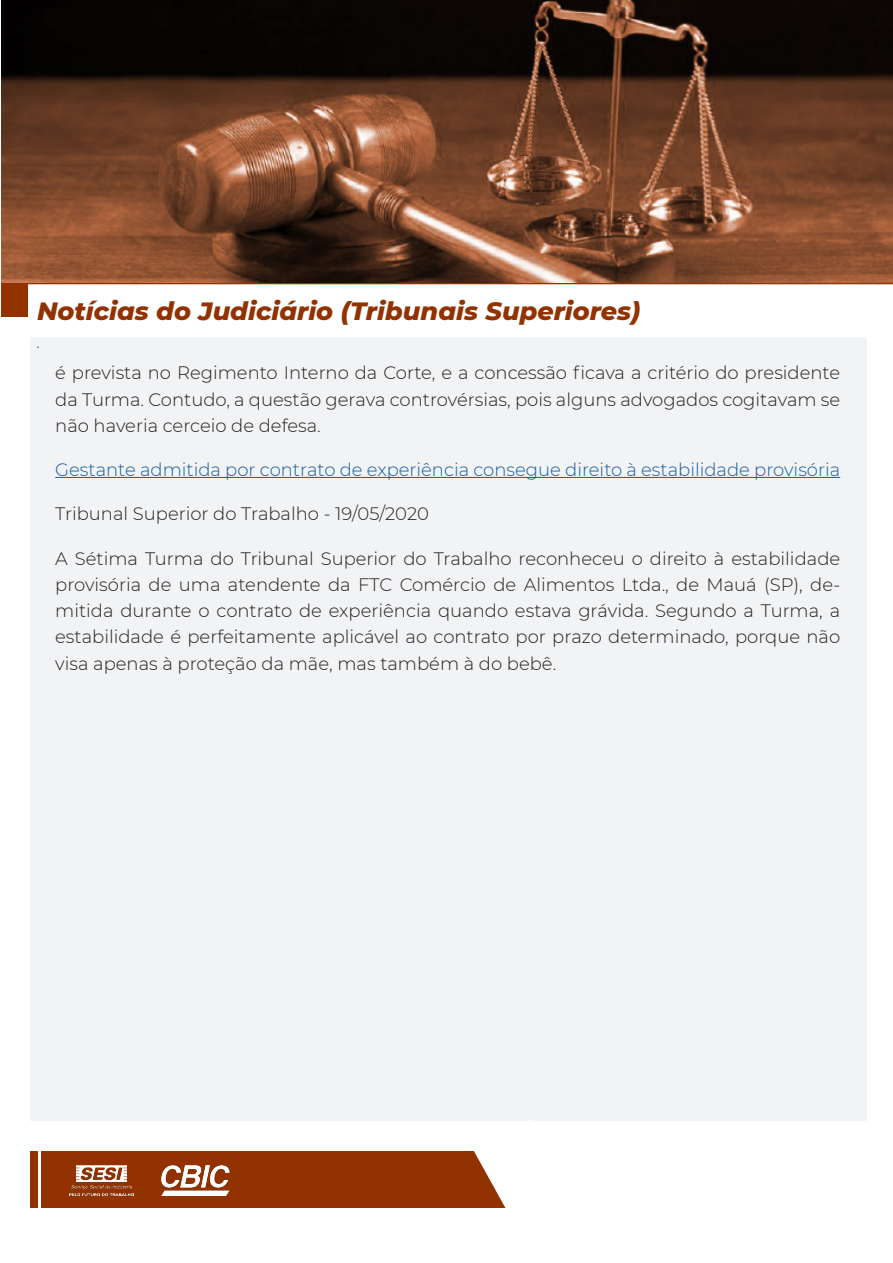
<style>
.page{position:relative;width:893px;height:1263px;background:#fff}
.page>*{position:absolute;margin:0;border:0;box-sizing:border-box;transform-origin:0 0}
.t1{font:italic 800 25.5px "Montserrat";color:#913200}
.t2{font:300 18px/26.2px "Montserrat";color:#231f20;text-align:justify}
.t3{font:300 18px "Montserrat";color:#175d9e}
.t4{font:italic 300 18px "Montserrat";color:#364e78}
</style>
<div class="page">
<div style="left:30px;top:337px;width:837px;height:784px;background:#f2f3f4"></div>
<hr style="left:55px;top:477px;width:785px;height:1px;background:#175d9e">
<div style="left:1px;top:283px;width:27px;height:33px;background:#913200"></div>
<hr style="left:4px;top:283px;width:889px;height:1px;background:#913200">
<div style="left:30px;top:1151px;width:477px;height:57px;background:#913200"></div>
<svg style="left:474px;top:1120px;width:58px;height:88px"></svg>
<hr style="left:38px;top:1148px;width:3px;height:63px;background:#fff">
<img style="left:161px;top:1165px;width:69px;height:31px">
<img style="left:1px;top:0;width:892px;height:283px">
<img style="left:70px;top:1165px;width:63px;height:31px">
<p class="t1" style="left:37px;top:292px;width:605px">Notícias do Judiciário (Tribunais Superiores)</p>
<p class="t4" style="left:37px;top:329px;width:5px">.</p>
<p class="t2" style="left:55px;top:359px;width:786px">é prevista no Regimento Interno da Corte, e a concessão ficava a critério do presidente da Turma. Contudo, a questão gerava controvérsias, pois alguns advogados cogitavam se não haveria cerceio de defesa.</p>
<p class="t3" style="left:55px;top:457px;width:786px">Gestante admitida por contrato de experiência consegue direito à estabilidade provisória</p>
<p class="t2" style="left:55px;top:500px;width:375px">Tribunal Superior do Trabalho - 19/05/2020</p>
<p class="t2" style="left:55px;top:544px;width:786px">A Sétima Turma do Tribunal Superior do Trabalho reconheceu o direito à estabilidade provisória de uma atendente da FTC Comércio de Alimentos Ltda., de Mauá (SP), de&shy;mitida durante o contrato de experiência quando estava grávida. Segundo a Turma, a estabilidade é perfeitamente aplicável ao contrato por prazo determinado, porque não visa apenas à proteção da mãe, mas também à do bebê.</p>
</div>
